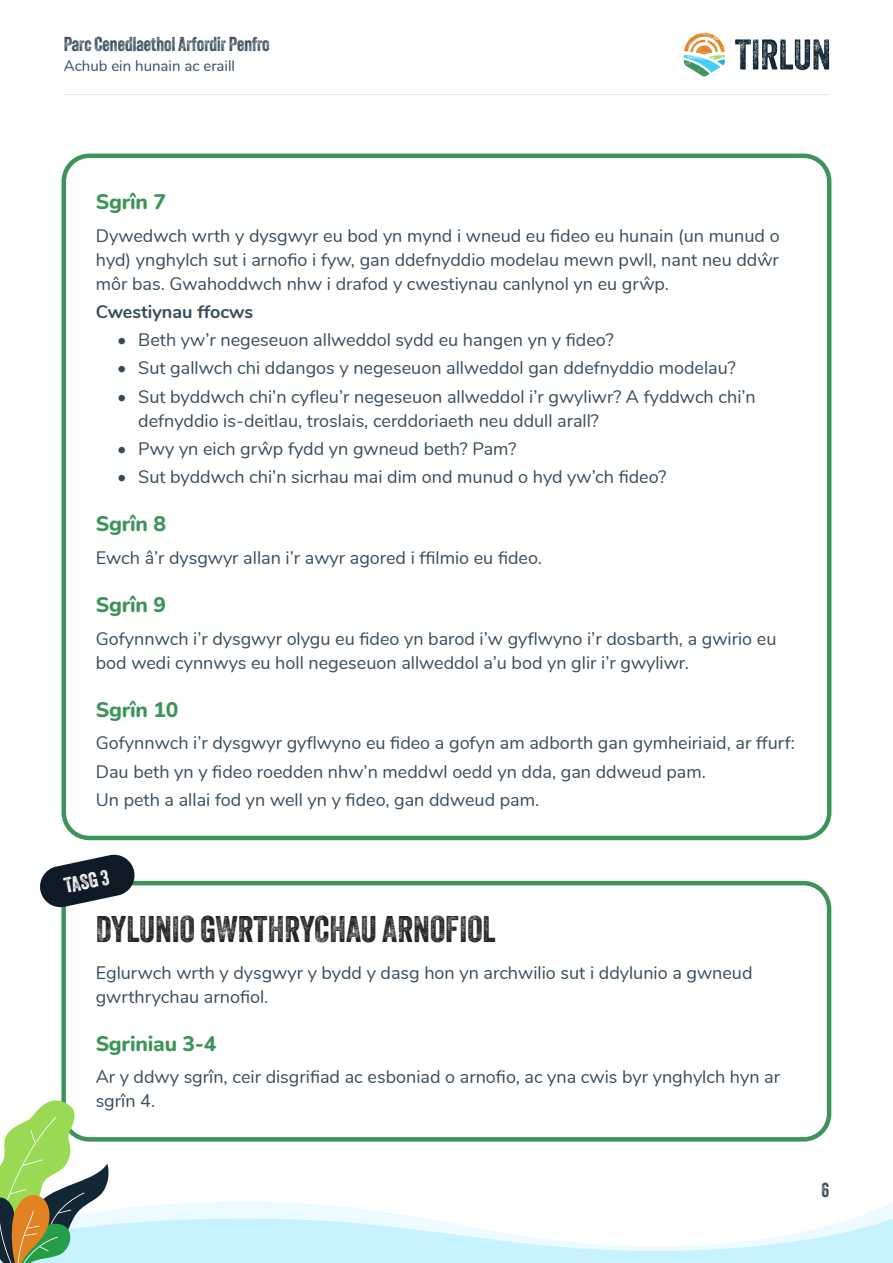
<style>
.page{position:relative;width:893px;height:1263px;background:#fff}
.page>*{position:absolute;margin:0;border:0;box-sizing:border-box;transform-origin:0 0}
.Page_sub_heading{font:36px "Veneer Two";color:#231f20}
.Page_section_heading{font:800 21px "Nunito";letter-spacing:-.01em;color:#3d9459}
.Key_activity_heading{font:21px "Veneer Two";color:#fff}
.t1{font:19.5px "Veneer Two";color:#374c5a}
.Body_text{font:18px/24px "Nunito";color:#374c5a}
.Body_text-2{font:700 18px "Nunito";color:#374c5a}
.t2{font:15px "Nunito";color:#374c5a}
</style>
<div class="page">
<svg style="left:735px;top:39px;width:94px;height:31px"></svg>
<svg style="left:684px;top:33px;width:41px;height:44px"></svg>
<hr style="left:64px;top:94px;width:765px;height:1px;background:#e6e7e9">
<div style="left:61px;top:881px;width:770px;height:260px;border:4px solid #3d9459;border-radius:26px"></div>
<svg style="left:40px;top:854px;width:96px;height:55px"></svg>
<div style="left:62px;top:154px;width:769px;height:686px;border:4px solid #3d9459;border-radius:26px"></div>
<svg style="left:0;top:1094px;width:893px;height:169px"></svg>
<p class="t1" style="left:64px;top:32px;width:207px">Parc Cenedlaethol Arfordir Penfro</p>
<p class="t2" style="left:64px;top:54px;width:173px">Achub ein hunain ac eraill</p>
<p class="Page_section_heading" style="left:96px;top:187px;width:72px">Sgrîn 7</p>
<p class="Body_text" style="left:96px;top:222px;width:685px;text-align:justify">Dywedwch wrth y dysgwyr eu bod yn mynd i wneud eu fideo eu hunain (un munud o hyd) ynghylch sut i arnofio i fyw, gan ddefnyddio modelau mewn pwll, nant neu ddŵr môr bas. Gwahoddwch nhw i drafod y cwestiynau canlynol yn eu grŵp.</p>
<p class="Body_text-2" style="left:96px;top:298px;width:159px">Cwestiynau ffocws</p>
<p class="Body_text" style="left:117px;top:327px;width:498px">• Beth yw’r negeseuon allweddol sydd eu hangen yn y fideo?</p>
<p class="Body_text" style="left:117px;top:355px;width:620px">• Sut gallwch chi ddangos y negeseuon allweddol gan ddefnyddio modelau?</p>
<p class="Body_text" style="left:138px;top:383px;width:619px;text-indent:-21px">• Sut byddwch chi’n cyfleu’r negeseuon allweddol i’r gwyliwr? A fyddwch chi’n defnyddio is-deitlau, troslais, cerddoriaeth neu ddull arall?</p>
<p class="Body_text" style="left:117px;top:436px;width:401px">• Pwy yn eich grŵp fydd yn gwneud beth? Pam?</p>
<p class="Body_text" style="left:117px;top:464px;width:551px">• Sut byddwch chi’n sicrhau mai dim ond munud o hyd yw’ch fideo?</p>
<p class="Page_section_heading" style="left:96px;top:509px;width:72px">Sgrîn 8</p>
<p class="Body_text" style="left:96px;top:545px;width:448px">Ewch â’r dysgwyr allan i’r awyr agored i ffilmio eu fideo.</p>
<p class="Page_section_heading" style="left:96px;top:590px;width:72px">Sgrîn 9</p>
<p class="Body_text" style="left:96px;top:625px;width:682px">Gofynnwch i’r dysgwyr olygu eu fideo yn barod i’w gyflwyno i’r dosbarth, a gwirio eu bod wedi cynnwys eu holl negeseuon allweddol a’u bod yn glir i’r gwyliwr.</p>
<p class="Page_section_heading" style="left:96px;top:695px;width:84px">Sgrîn 10</p>
<p class="Body_text" style="left:96px;top:730px;width:701px">Gofynnwch i’r dysgwyr gyflwyno eu fideo a gofyn am adborth gan gymheiriaid, ar ffurf:</p>
<p class="Body_text" style="left:96px;top:758px;width:612px">Dau beth yn y fideo roedden nhw’n meddwl oedd yn dda, gan ddweud pam.</p>
<p class="Body_text" style="left:96px;top:787px;width:445px">Un peth a allai fod yn well yn y fideo, gan ddweud pam.</p>
<p class="Key_activity_heading" style="left:62px;top:873px;width:47px;rotate:-12deg">TASG 3</p>
<p class="Page_sub_heading" style="left:96px;top:907px;width:402px">DYLUNIO GWRTHRYCHAU ARNOFIOL</p>
<p class="Body_text" style="left:96px;top:959px;width:658px">Eglurwch wrth y dysgwyr y bydd y dasg hon yn archwilio sut i ddylunio a gwneud gwrthrychau arnofiol.</p>
<p class="Page_section_heading" style="left:96px;top:1028px;width:122px">Sgriniau 3-4</p>
<p class="Body_text" style="left:96px;top:1064px;width:686px">Ar y ddwy sgrîn, ceir disgrifiad ac esboniad o arnofio, ac yna cwis byr ynghylch hyn ar sgrîn 4.</p>
<p class="t1" style="left:821px;top:1178px;width:9px">6</p>
</div>
